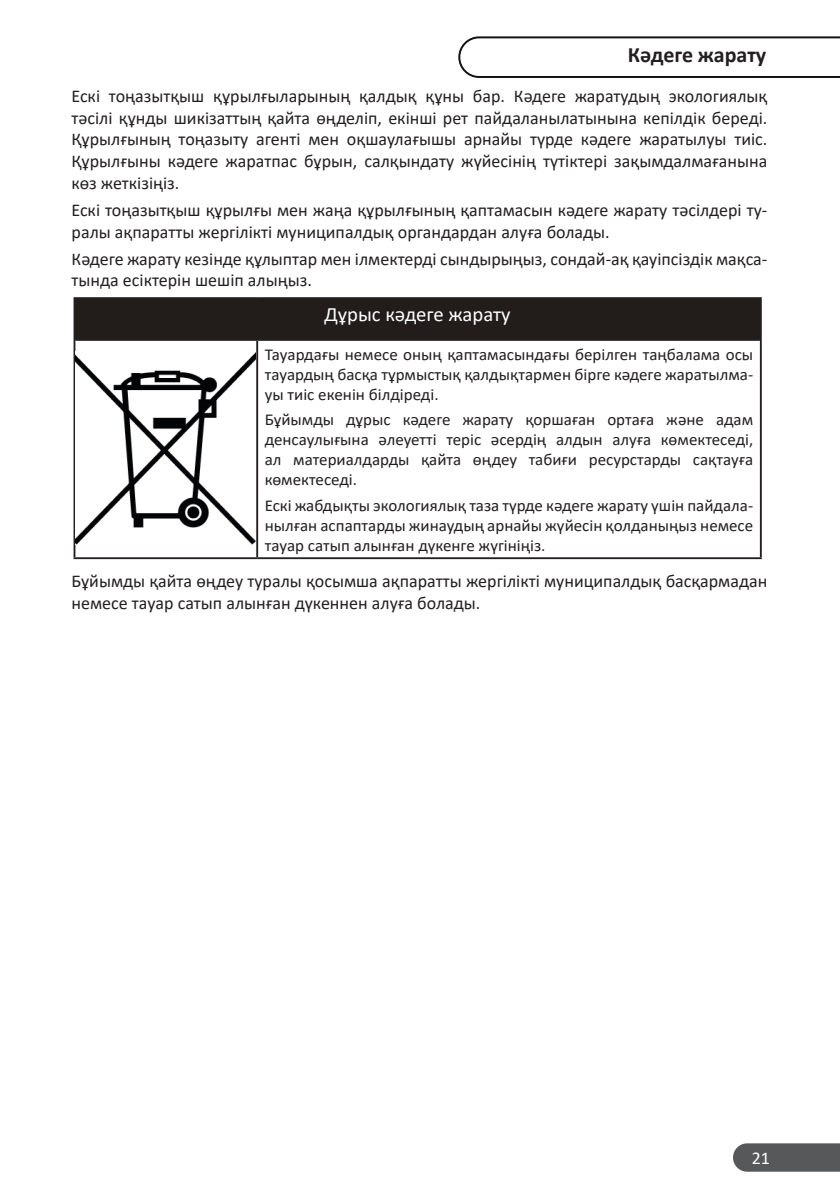
<style>
.page{position:relative;width:840px;height:1191px;background:#fff}
.page>*{position:absolute;margin:0;border:0;box-sizing:border-box;transform-origin:0 0}
.Подзаголовок{font:700 22px "Calibri";color:#231f20}
.t1{font:20.4px "Calibri";color:#fff}
.t2{font:18px/21.6px "Calibri";color:#231f20}
.t3{font:18px "Calibri";color:#fff}
.t4{font:16.6px/20px "Calibri";color:#231f20;text-align:justify}
</style>
<div class="page">
<div style="left:733px;top:1143px;width:106px;height:28px;background:#57585a"></div>
<div style="left:74px;top:298px;width:686px;height:42px;background:#221d1a"></div>
<hr style="left:73px;top:297px;width:184px;height:2px;background:#231f20">
<hr style="left:257px;top:297px;width:504px;height:2px;background:#231f20">
<hr style="left:75px;top:339px;width:182px;height:2px;background:#231f20">
<hr style="left:257px;top:339px;width:502px;height:2px;background:#231f20">
<hr style="left:73px;top:557px;width:184px;height:2px;background:#231f20">
<hr style="left:257px;top:557px;width:504px;height:2px;background:#231f20">
<hr style="left:73px;top:299px;width:2px;height:41px;background:#231f20">
<hr style="left:759px;top:299px;width:2px;height:41px;background:#231f20">
<hr style="left:73px;top:340px;width:2px;height:217px;background:#231f20">
<hr style="left:256px;top:341px;width:2px;height:216px;background:#231f20">
<hr style="left:759px;top:340px;width:2px;height:217px;background:#231f20">
<img style="left:76px;top:353px;width:179px;height:192px">
<svg style="left:458px;top:36px;width:381px;height:42px"></svg>
<p class="Подзаголовок" style="left:627px;top:39px;width:140px">Кәдеге жарату</p>
<p class="t2" style="left:72px;top:85px;width:697px;text-align:justify">Ескі тоңазытқыш құрылғыларының қалдық құны бар. Кәдеге жаратудың экологиялық тәсілі құнды шикізаттың қайта өңделіп, екінші рет пайдаланылатынына кепілдік береді.<br>Құрылғының тоңазыту агенті мен оқшаулағышы арнайы түрде кәдеге жаратылуы тиіс.<br>Құрылғыны кәдеге жаратпас бұрын, салқындату жүйесінің түтіктері зақымдалмағанына көз жеткізіңіз.</p>
<p class="t2" style="left:72px;top:199px;width:697px">Ескі тоңазытқыш құрылғы мен жаңа құрылғының қаптамасын кәдеге жарату тәсілдері ту&shy;ралы ақпаратты жергілікті муниципалдық органдардан алуға болады.</p>
<p class="t2" style="left:72px;top:248px;width:697px">Кәдеге жарату кезінде құлыптар мен ілмектерді сындырыңыз, сондай-ақ қауіпсіздік мақса&shy;тында есіктерін шешіп алыңыз.</p>
<p class="t1" style="left:324px;top:300px;width:187px">Дұрыс кәдеге жарату</p>
<p class="t4" style="left:264px;top:344px;width:489px">Тауардағы немесе оның қаптамасындағы берілген таңбалама осы тауардың басқа тұрмыстық қалдықтармен бірге кәдеге жаратылма&shy;уы тиіс екенін білдіреді.</p>
<p class="t4" style="left:264px;top:409px;width:489px">Бұйымды дұрыс кәдеге жарату қоршаған ортаға және адам денсаулығына әлеуетті теріс әсердің алдын алуға көмектеседі, ал материалдарды қайта өңдеу табиғи ресурстарды сақтауға көмектеседі.</p>
<p class="t4" style="left:264px;top:495px;width:489px">Ескі жабдықты экологиялық таза түрде кәдеге жарату үшін пайдала&shy;нылған аспаптарды жинаудың арнайы жүйесін қолданыңыз немесе тауар сатып алынған дүкенге жүгініңіз.</p>
<p class="t2" style="left:72px;top:569px;width:697px">Бұйымды қайта өңдеу туралы қосымша ақпаратты жергілікті муниципалдық басқармадан немесе тауар сатып алынған дүкеннен алуға болады.</p>
<p class="t3" style="left:751px;top:1145px;width:20px">21</p>
</div>
